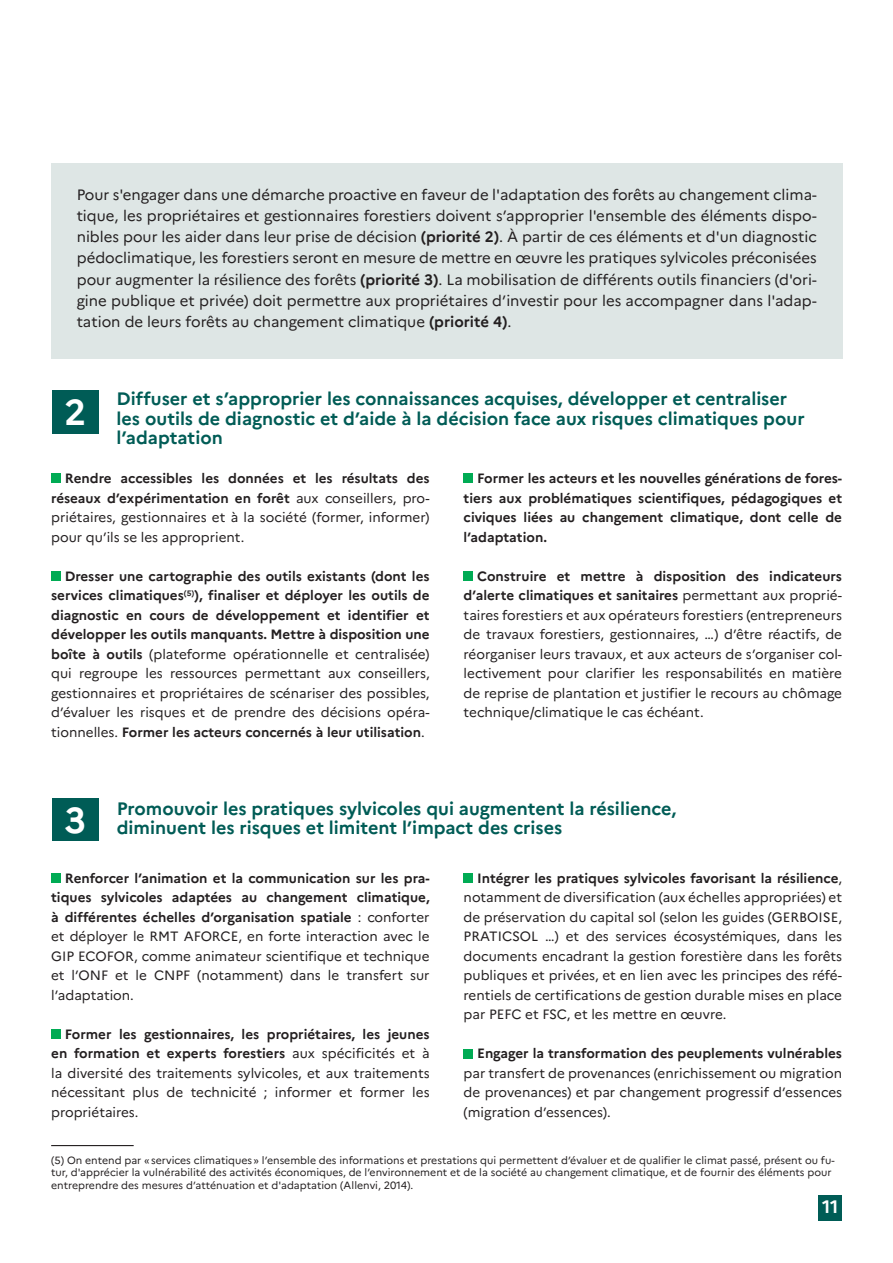
<style>
.page{position:relative;width:893px;height:1263px;background:#fff}
.page>*{position:absolute;margin:0;border:0;box-sizing:border-box;transform-origin:0 0}
.t1{font:700 36px "Marianne";color:#fff}
.inter{font:700 18px/19.5px "Marianne";color:#005c56}
.t2{font:700 18px "Marianne";color:#fff}
.texte_courant{font:15px/21px "Marianne";color:#231f20;text-align:justify}
.texte_courant-2{font:13.5px/19.5px "Marianne";color:#231f20;text-align:justify}
.texte_courant-3{font:700 13.5px/19.5px "Marianne";color:#231f20;text-align:justify}
.t3{font:10.5px/12.6px "Marianne";color:#231f20}
.s1{font-weight:700}
.s2{font-weight:400}
</style>
<div class="page">
<div style="left:819px;top:1195px;width:23px;height:25px;background:#005c56"></div>
<div style="left:51px;top:164px;width:791px;height:195px;background:#dee6e5"></div>
<div style="left:52px;top:390px;width:47px;height:43px;background:#005c56"></div>
<div style="left:51px;top:474px;width:10px;height:9px;background:#00ab54"></div>
<div style="left:51px;top:571px;width:10px;height:9px;background:#00ab54"></div>
<div style="left:464px;top:474px;width:9px;height:9px;background:#00ab54"></div>
<div style="left:464px;top:571px;width:9px;height:9px;background:#00ab54"></div>
<hr style="left:51px;top:1145px;width:83px;height:1px;background:#231f20">
<div style="left:52px;top:798px;width:47px;height:42px;background:#005c56"></div>
<div style="left:51px;top:873px;width:10px;height:10px;background:#00ab54"></div>
<div style="left:51px;top:1029px;width:10px;height:10px;background:#00ab54"></div>
<div style="left:464px;top:873px;width:9px;height:10px;background:#00ab54"></div>
<div style="left:464px;top:1049px;width:9px;height:9px;background:#00ab54"></div>
<p class="texte_courant" style="left:77px;top:185px;width:742px">Pour s'engager dans une démarche proactive en faveur de l'adaptation des forêts au changement clima&shy;tique, les propriétaires et gestionnaires forestiers doivent s’approprier l'ensemble des éléments dispo&shy;nibles pour les aider dans leur prise de décision <span class="s1">(priorité 2)</span>. À partir de ces éléments et d'un diagnostic pédoclimatique, les forestiers seront en mesure de mettre en œuvre les pratiques sylvicoles préconisées pour augmenter la résilience des forêts <span class="s1">(priorité 3)</span>. La mobilisation de différents outils financiers (d'ori&shy;gine publique et privée) doit permettre aux propriétaires d’investir pour les accompagner dans l'adap&shy;tation de leurs forêts au changement climatique <span class="s1">(priorité 4)</span>.</p>
<p class="t1" style="left:64px;top:391px;width:23px">2</p>
<p class="inter" style="left:117px;top:389px;width:690px">Diffuser et s’approprier les connaissances acquises, développer et centraliser les outils de diagnostic et d’aide à la décision face aux risques climatiques pour l’adaptation</p>
<p class="texte_courant-2" style="left:51px;top:468px;width:380px;text-indent:14px"><span class="s1">Rendre accessibles les données et les résultats des réseaux d’expérimentation en forêt</span> aux conseillers, pro&shy;priétaires, gestionnaires et à la société (former, informer) pour qu’ils se les approprient.</p>
<p class="texte_courant-3" style="left:51px;top:566px;width:380px;text-indent:14px">Dresser une cartographie des outils existants (dont les services climatiques<sup>(5)</sup>), finaliser et déployer les outils de diagnostic en cours de développement et identifier et développer les outils manquants. Mettre à disposition une boîte à outils <span class="s2">(plateforme opérationnelle et centralisée) qui regroupe les ressources permettant aux conseillers, gestionnaires et propriétaires de scénariser des possibles, d’évaluer les risques et de prendre des décisions opéra&shy;tionnelles.</span> Former les acteurs concernés à leur utilisation<span class="s2">.</span></p>
<p class="texte_courant-3" style="left:464px;top:468px;width:380px;text-indent:14px">Former les acteurs et les nouvelles générations de fores&shy;tiers aux problématiques scientifiques, pédagogiques et civiques liées au changement climatique, dont celle de l’adaptation.</p>
<p class="texte_courant-2" style="left:464px;top:566px;width:380px;text-indent:14px"><span class="s1">Construire et mettre à disposition des indicateurs d’alerte climatiques et sanitaires</span> permettant aux proprié&shy;taires forestiers et aux opérateurs forestiers (entrepreneurs de travaux forestiers, gestionnaires, …) d’être réactifs, de réorganiser leurs travaux, et aux acteurs de s’organiser col&shy;lectivement pour clarifier les responsabilités en matière de reprise de plantation et justifier le recours au chômage technique/climatique le cas échéant.</p>
<p class="inter" style="left:117px;top:798px;width:561px">Promouvoir les pratiques sylvicoles qui augmentent la résilience,</p>
<p class="t1" style="left:65px;top:798px;width:23px">3</p>
<p class="inter" style="left:117px;top:818px;width:447px">diminuent les risques et limitent l’impact des crises</p>
<p class="texte_courant-2" style="left:51px;top:868px;width:380px;text-indent:14px"><span class="s1">Renforcer l’animation et la communication sur les pra&shy;tiques sylvicoles adaptées au changement climatique, à différentes échelles d’organisation spatiale</span> : conforter et déployer le RMT AFORCE, en forte interaction avec le GIP ECOFOR, comme animateur scientifique et technique et l’ONF et le CNPF (notamment) dans le transfert sur l’adaptation.</p>
<p class="texte_courant-2" style="left:51px;top:1024px;width:380px;text-indent:14px"><span class="s1">Former les gestionnaires, les propriétaires, les jeunes en formation et experts forestiers</span> aux spécificités et à la diversité des traitements sylvicoles, et aux traitements nécessitant plus de technicité ; informer et former les propriétaires.</p>
<p class="texte_courant-2" style="left:464px;top:868px;width:380px;text-indent:14px"><span class="s1">Intégrer les pratiques sylvicoles favorisant la résilience</span>, notamment de diversification (aux échelles appropriées) et de préservation du capital sol (selon les guides (GERBOISE, PRATICSOL …) et des services écosystémiques, dans les documents encadrant la gestion forestière dans les forêts publiques et privées, et en lien avec les principes des réfé&shy;rentiels de certifications de gestion durable mises en place par PEFC et FSC, et les mettre en œuvre.</p>
<p class="texte_courant-2" style="left:464px;top:1044px;width:380px;text-indent:14px"><span class="s1">Engager la transformation des peuplements vulnérables </span>par transfert de provenances (enrichissement ou migration de provenances) et par changement progressif d’essences (migration d’essences).</p>
<p class="t3" style="left:51px;top:1154px;width:785px">(5) On entend par «services climatiques» l’ensemble des informations et prestations qui permettent d’évaluer et de qualifier le climat passé, présent ou fu&shy;tur, d'apprécier la vulnérabilité des activités économiques, de l’environnement et de la société au changement climatique, et de fournir des éléments pour entreprendre des mesures d’atténuation et d'adaptation (Allenvi, 2014).</p>
<h2 class="t2" style="left:822px;top:1195px;width:18px">11</h2>
</div>
